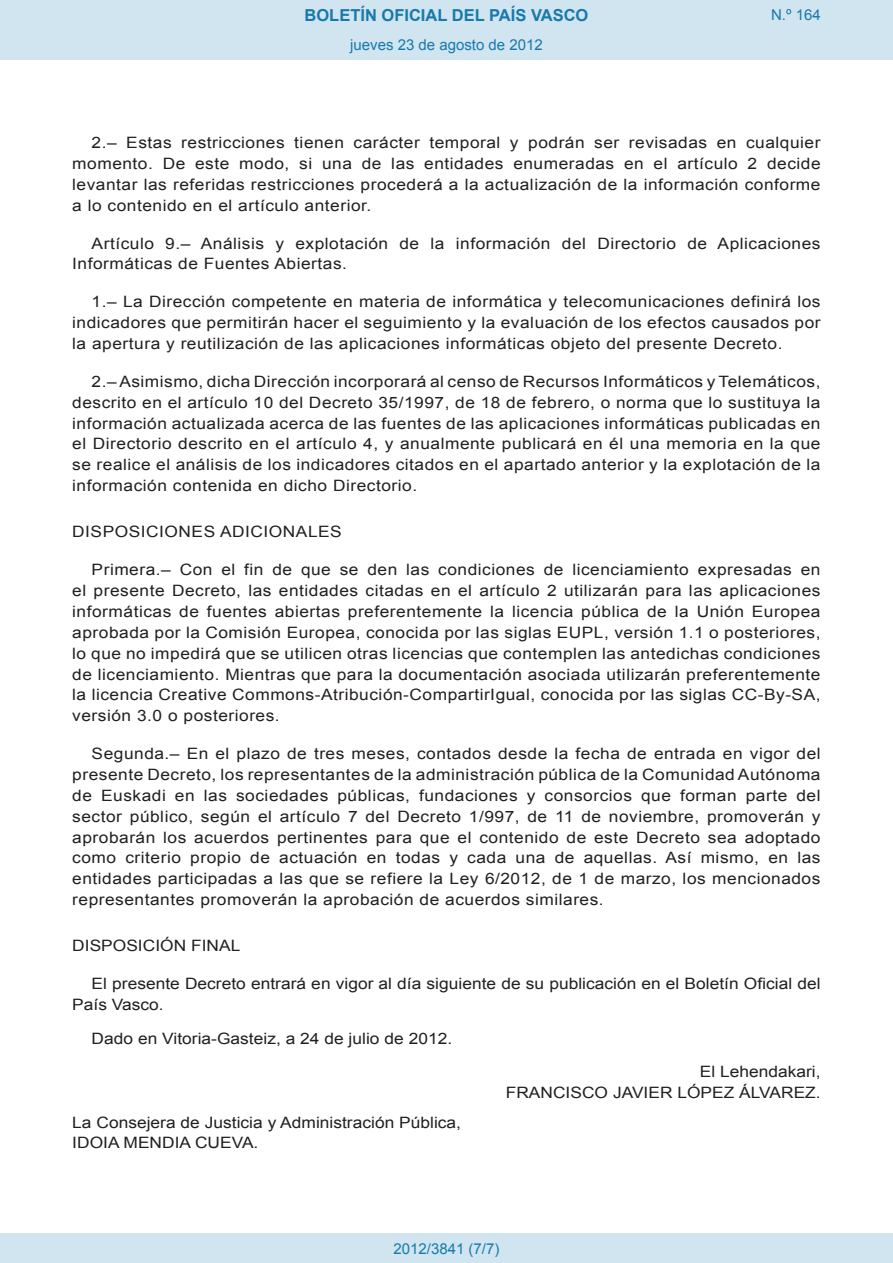
<style>
.page{position:relative;width:893px;height:1263px;background:#fff}
.page>*{position:absolute;margin:0;border:0;box-sizing:border-box;transform-origin:0 0}
.t1{font:700 16.5px "Arial";color:#1879ad}
.BOPVDetalle{font:15.6px/20.9px "Arial";letter-spacing:.03em;color:#231f20;text-align:justify;scale:1.11 1}
.BOPVDetalle-2{font:15.6px/20.9px "Arial";color:#231f20;scale:1.11 1}
.BOPVFirmaPuesto{font:15.6px "Arial";color:#231f20;scale:1.11 1}
.BOPVFirmaLugFec{font:15.6px "Arial";color:#231f20;scale:1.11 1}
.BOPVNombreLehen2{font:15.6px "Arial";color:#231f20;scale:1.11 1}
.BOPVDisposicion{font:15.6px "Arial";letter-spacing:.03em;color:#231f20;scale:1.11 1}
.BOPVFirmaNombre{font:15.6px "Arial";color:#231f20;scale:1.11 1}
.BOPVDisposicion-2{font:15.6px "Arial";color:#231f20;scale:1.11 1}
.BOPVPuestoLehen2{font:15.6px "Arial";color:#231f20;scale:1.11 1}
.Paginacion_Centro{font:15px "Arial";color:#1879ad}
</style>
<div class="page">
<div style="left:0;top:0;width:893px;height:60px;background:#d0e5f0"></div>
<div style="left:0;top:1233px;width:893px;height:30px;background:#d0e5f0"></div>
<p class="t1" style="left:305px;top:4px;width:285px">BOLETÍN OFICIAL DEL PAÍS VASCO</p>
<p class="Paginacion_Centro" style="left:350px;top:35px;width:194px">jueves 23 de agosto de 2012</p>
<p class="Paginacion_Centro" style="left:771px;top:5px;width:51px">N.º 164</p>
<p class="BOPVDetalle" style="left:72px;top:132px;width:676px;text-indent:19px">2.– Estas restricciones tienen carácter temporal y podrán ser revisadas en cualquier momento. De este modo, si una de las entidades enumeradas en el artículo 2 decide levantar las referidas restricciones procederá a la actualización de la información conforme a lo contenido en el artículo anterior.</p>
<p class="BOPVDetalle" style="left:72px;top:233px;width:676px;text-indent:19px">Artículo 9.– Análisis y explotación de la información del Directorio de Aplicaciones<br>Informáticas de Fuentes Abiertas.</p>
<p class="BOPVDetalle" style="left:72px;top:291px;width:676px;text-indent:19px">1.– La Dirección competente en materia de informática y telecomunicaciones definirá los indicadores que permitirán hacer el seguimiento y la evaluación de los efectos causados por la apertura y reutilización de las aplicaciones informáticas objeto del presente Decreto.</p>
<p class="BOPVDetalle" style="left:72px;top:371px;width:676px;text-indent:19px">2.– Asimismo, dicha Dirección incorporará al censo de Recursos Informáticos y Telemáticos, descrito en el artículo 10 del Decreto 35/1997, de 18 de febrero, o norma que lo sustituya la información actualizada acerca de las fuentes de las aplicaciones informáticas publicadas en el Directorio descrito en el artículo 4, y anualmente publicará en él una memoria en la que se realice el análisis de los indicadores citados en el apartado anterior y la explotación de la información contenida en dicho Directorio.</p>
<p class="BOPVDisposicion" style="left:72px;top:522px;width:244px">DISPOSICIONES ADICIONALES</p>
<p class="BOPVDetalle" style="left:72px;top:559px;width:676px;text-indent:19px">Primera.– Con el fin de que se den las condiciones de licenciamiento expresadas en el presente Decreto, las entidades citadas en el artículo 2 utilizarán para las aplicaciones informáticas de fuentes abiertas preferentemente la licencia pública de la Unión Europea aprobada por la Comisión Europea, conocida por las siglas EUPL, versión 1.1 o posteriores, lo que no impedirá que se utilicen otras licencias que contemplen las antedichas condiciones de licenciamiento. Mientras que para la documentación asociada utilizarán preferentemente la licencia Creative Commons-Atribución-CompartirIgual, conocida por las siglas CC-By-SA, versión 3.0 o posteriores.</p>
<p class="BOPVDetalle" style="left:72px;top:743px;width:676px;text-indent:19px">Segunda.– En el plazo de tres meses, contados desde la fecha de entrada en vigor del presente Decreto, los representantes de la administración pública de la Comunidad Autónoma de Euskadi en las sociedades públicas, fundaciones y consorcios que forman parte del sector público, según el artículo 7 del Decreto 1/997, de 11 de noviembre, promoverán y aprobarán los acuerdos pertinentes para que el contenido de este Decreto sea adoptado como criterio propio de actuación en todas y cada una de aquellas. Así mismo, en las entidades participadas a las que se refiere la Ley 6/2012, de 1 de marzo, los mencionados representantes promoverán la aprobación de acuerdos similares.</p>
<p class="BOPVDisposicion-2" style="left:72px;top:936px;width:153px">DISPOSICIÓN FINAL</p>
<p class="BOPVDetalle-2" style="left:72px;top:973px;width:676px;text-indent:19px">El presente Decreto entrará en vigor al día siguiente de su publicación en el Boletín Oficial del<br>País Vasco.</p>
<p class="BOPVFirmaLugFec" style="left:92px;top:1028px;width:326px">Dado en Vitoria-Gasteiz, a 24 de julio de 2012.</p>
<p class="BOPVPuestoLehen2" style="left:700px;top:1062px;width:110px">El Lehendakari,</p>
<p class="BOPVNombreLehen2" style="left:506px;top:1082px;width:285px">FRANCISCO JAVIER LÓPEZ ÁLVAREZ.</p>
<p class="BOPVFirmaPuesto" style="left:72px;top:1112px;width:352px">La Consejera de Justicia y Administración Pública,</p>
<p class="BOPVFirmaNombre" style="left:72px;top:1133px;width:169px">IDOIA MENDIA CUEVA.</p>
<p class="Paginacion_Centro" style="left:393px;top:1238px;width:107px">2012/3841 (7/7)</p>
</div>
